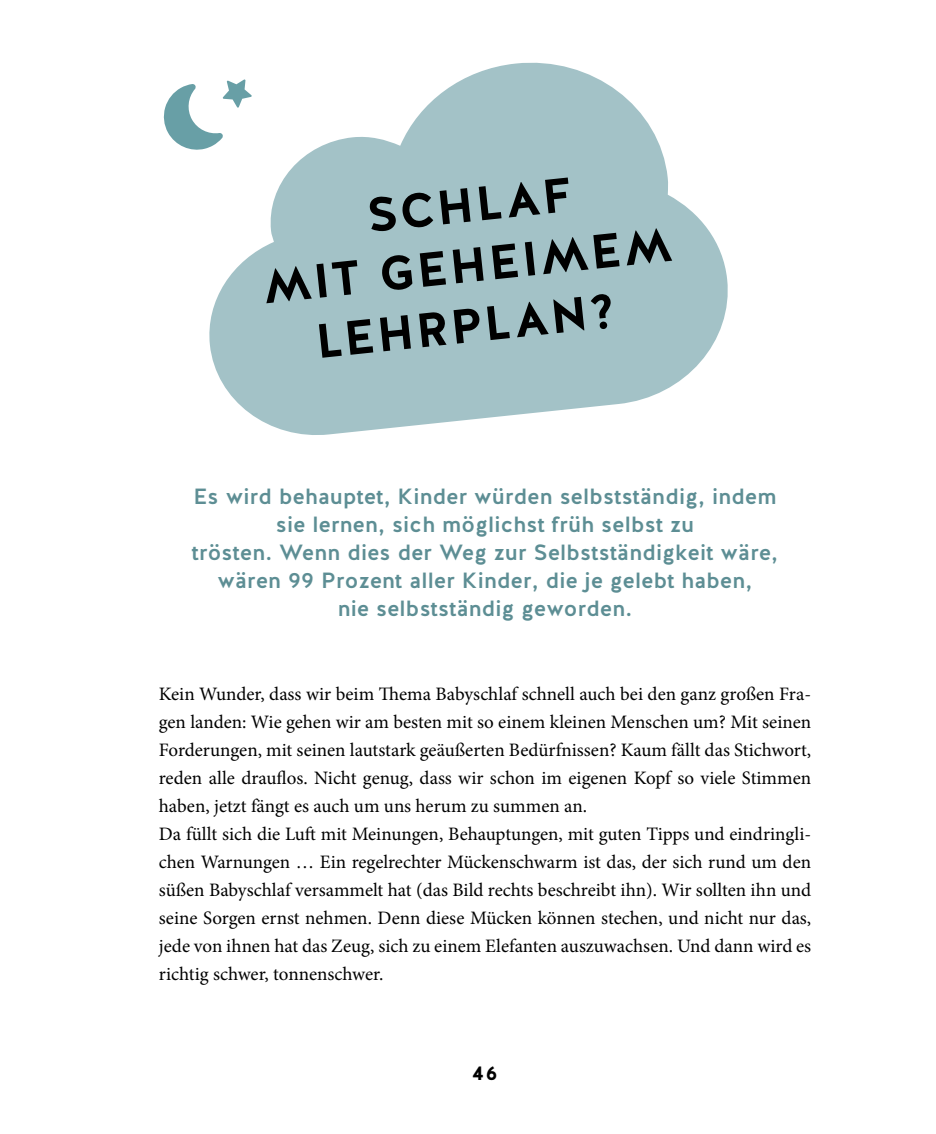
<style>
.page{position:relative;width:936px;height:1134px;background:#fff}
.page>*{position:absolute;margin:0;border:0;box-sizing:border-box;transform-origin:0 0}
.t1{font:700 48px/60px "Halis GR";color:#000;text-align:center}
.t2{font:500 22px/28px "Halis GR";letter-spacing:.01em;color:#5d8e94;text-align:center}
.t3{font:700 20px "Halis GR";color:#000}
.t4{font:19px/28px "Minion Pro";color:#000}
</style>
<div class="page">
<svg style="left:209px;top:62px;width:519px;height:373px;fill:#a3c2c7"></svg>
<svg style="left:163px;top:79px;width:89px;height:73px"></svg>
<h1 class="t1" style="left:254px;top:197px;width:412px;rotate:-6deg">SCHLAF<br>MIT GEHEIMEM<br>LEHRPLAN?</h1>
<p class="t2" style="left:192px;top:484px;width:588px">Es wird behauptet, Kinder würden selbstständig, indem sie lernen, sich möglichst früh selbst zu<br>trösten. Wenn dies der Weg zur Selbstständigkeit wäre, wären 99 Prozent aller Kinder, die je gelebt haben,<br>nie selbstständig geworden.</p>
<p class="t4" style="left:159px;top:682px;width:654px">Kein Wunder, dass wir beim Thema Babyschlaf schnell auch bei den ganz großen Fra&shy;gen landen: Wie gehen wir am besten mit so einem kleinen Menschen um? Mit seinen Forderungen, mit seinen lautstark geäußerten Bedürfnissen? Kaum fällt das Stichwort, reden alle drauflos. Nicht genug, dass wir schon im eigenen Kopf so viele Stimmen haben, jetzt fängt es auch um uns herum zu summen an.<br>Da füllt sich die Luft mit Meinungen, Behauptungen, mit guten Tipps und eindringli&shy;chen Warnungen … Ein regelrechter Mückenschwarm ist das, der sich rund um den süßen Babyschlaf versammelt hat (das Bild rechts beschreibt ihn). Wir sollten ihn und seine Sorgen ernst nehmen. Denn diese Mücken können stechen, und nicht nur das, jede von ihnen hat das Zeug, sich zu einem Elefanten auszuwachsen. Und dann wird es richtig schwer, tonnenschwer.</p>
<p class="t3" style="left:472px;top:1061px;width:27px">46</p>
</div>
